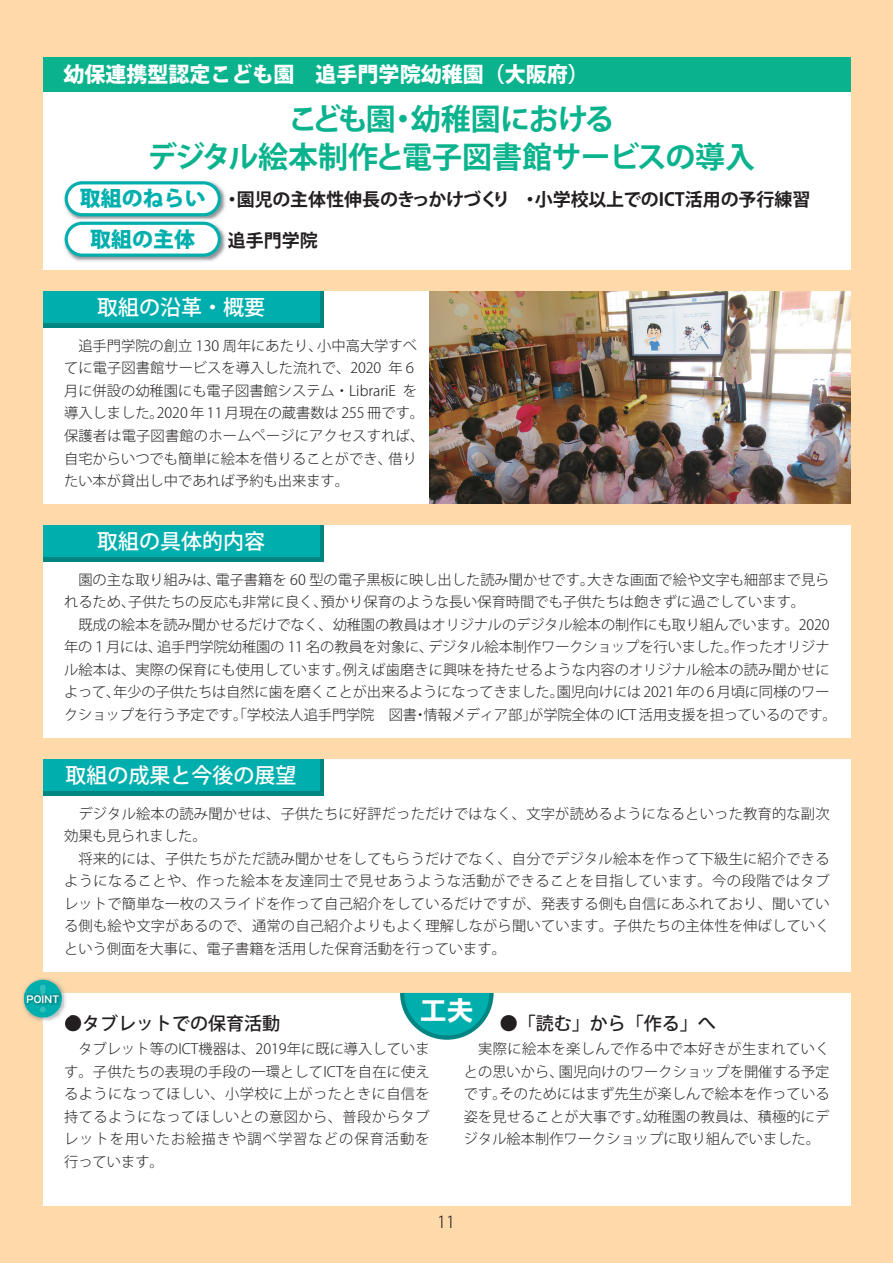
<style>
.page{position:relative;width:893px;height:1263px;background:#fedaab}
.page>*{position:absolute;margin:0;border:0;box-sizing:border-box;transform-origin:0 0}
.t1{font:800 36.9px "Ryumin Pr 5";color:#33bebe}
.t2{font:700 30px/37.5px "Koz Go Pro";letter-spacing:-.02em;color:#0ab38d;text-align:center}
.t3{font:27px "HGS Soei Kakugothic UB";color:#fff}
.t4{font:500 21px "Koz Go Pro";color:#fff}
.t5{font:800 21px "Koz Go Pro";color:#fff}
.t6{font:800 21px/40.3px "Koz Go Pro";color:#00afad;text-align:center}
.t7{font:700 18px "Koz Go Pro";color:#231f20}
.t8{font:500 18px "Koz Go Pro";color:#231f20}
.t9{font:300 16.5px "Koz Go Pr 6 N";color:#231f20}
.t10{font:300 14.25px/22.5px "Koz Go Pro";color:#231f20}
.t11{font:700 9.75px "Gothic MB101 Pr 5 De";letter-spacing:.02em;color:#fff;scale:.91 1}
</style>
<div class="page">
<div style="left:43px;top:57px;width:808px;height:213px;background:#fff"></div>
<div style="left:43px;top:291px;width:808px;height:213px;background:#fff"></div>
<div style="left:43px;top:525px;width:808px;height:213px;background:#fff"></div>
<div style="left:43px;top:759px;width:808px;height:213px;background:#fff"></div>
<div style="left:43px;top:993px;width:808px;height:212px;background:#fff"></div>
<div style="left:43px;top:57px;width:808px;height:34px;background:#0ab38d"></div>
<div style="left:43px;top:291px;width:281px;height:36px;background:#008582"></div>
<div style="left:43px;top:525px;width:281px;height:36px;background:#008582"></div>
<div style="left:43px;top:759px;width:281px;height:36px;background:#008582"></div>
<div style="left:43px;top:291px;width:276px;height:32px;background:#00afad"></div>
<div style="left:43px;top:525px;width:276px;height:32px;background:#00afad"></div>
<div style="left:43px;top:759px;width:276px;height:32px;background:#00afad"></div>
<svg style="left:400px;top:993px;width:94px;height:47px"></svg>
<img style="left:430px;top:291px;width:421px;height:213px">
<img style="left:64px;top:181px;width:161px;height:39px">
<div style="left:66px;top:183px;width:153px;height:32px;background:#fff;border-radius:16px"></div>
<div style="left:65px;top:181px;width:156px;height:35px;border:3px solid #00afad;border-radius:16px"></div>
<img style="left:64px;top:224px;width:161px;height:37px">
<img style="left:73px;top:221px;width:141px;height:3px">
<div style="left:66px;top:223px;width:153px;height:32px;background:#fff;border-radius:16px"></div>
<div style="left:65px;top:222px;width:156px;height:35px;border:3px solid #00afad;border-radius:16px"></div>
<img style="left:22px;top:978px;width:43px;height:43px">
<img style="left:43px;top:993px;width:23px;height:28px">
<svg style="left:65px;top:1015px;width:5px;height:10px"></svg>
<div style="left:24px;top:980px;width:38px;height:38px;background:#00afad;border-radius:50%"></div>
<img style="left:62px;top:993px;width:3px;height:17px">
<img style="left:25px;top:992px;width:37px;height:18px">
<img style="left:40px;top:992px;width:6px;height:18px">
<h3 class="t5" style="left:64px;top:61px;width:527px">幼保連携型認定こども園　追手門学院幼稚園（大阪府）</h3>
<h2 class="t2" style="left:147px;top:102px;width:609px">こども園・幼稚園における<br>デジタル絵本制作と電子図書館サービスの導入</h2>
<p class="t7" style="left:223px;top:188px;width:589px">・園児の主体性伸長のきっかけづくり　・小学校以上でのICT活用の予行練習</p>
<p class="t7" style="left:228px;top:228px;width:91px">追手門学院</p>
<h3 class="t6" style="left:80px;top:180px;width:127px">取組のねらい取組の主体</h3>
<h3 class="t4" style="left:97px;top:294px;width:169px">取組の沿革・概要</h3>
<p class="t10" style="left:64px;top:335px;width:362px;text-indent:14px">追手門学院の創立 130 周年にあたり、小中高大学すべてに電子図書館サービスを導入した流れで、2020 年６月に併設の幼稚園にも電子図書館システム・LibrariE を導入しました。2020 年 11 月現在の蔵書数は 255 冊です。保護者は電子図書館のホームページにアクセスすれば、自宅からいつでも簡単に絵本を借りることができ、借りたい本が貸出し中であれば予約も出来ます。</p>
<h3 class="t4" style="left:97px;top:527px;width:169px">取組の具体的内容</h3>
<p class="t10" style="left:64px;top:568px;width:767px;text-indent:14px">園の主な取り組みは、電子書籍を 60 型の電子黒板に映し出した読み聞かせです。大きな画面で絵や文字も細部まで見られるため、子供たちの反応も非常に良く、預かり保育のような長い保育時間でも子供たちは飽きずに過ごしています。</p>
<p class="t10" style="left:64px;top:613px;width:774px;text-align:center">既成の絵本を読み聞かせるだけでなく、幼稚園の教員はオリジナルのデジタル絵本の制作にも取り組んでいます。2020<br>年の１月には、追手門学院幼稚園の 11 名の教員を対象に、デジタル絵本制作ワークショップを行いました。作ったオリジナル絵本は、実際の保育にも使用しています。例えば歯磨きに興味を持たせるような内容のオリジナル絵本の読み聞かせによって、年少の子供たちは自然に歯を磨くことが出来るようになってきました。園児向けには 2021 年の 6 月頃に同様のワークショップを行う予定です。「学校法人追手門学院　図書・情報メディア部」が学院全体の ICT 活用支援を担っているのです。</p>
<h3 class="t4" style="left:66px;top:761px;width:232px">取組の成果と今後の展望</h3>
<p class="t10" style="left:64px;top:802px;width:767px;text-indent:14px">デジタル絵本の読み聞かせは、子供たちに好評だっただけではなく、文字が読めるようになるといった教育的な副次効果も見られました。</p>
<p class="t10" style="left:64px;top:847px;width:767px;text-align:justify;text-indent:14px">将来的には、子供たちがただ読み聞かせをしてもらうだけでなく、自分でデジタル絵本を作って下級生に紹介できるようになることや、作った絵本を友達同士で見せあうような活動ができることを目指しています。今の段階ではタブレットで簡単な一枚のスライドを作って自己紹介をしているだけですが、発表する側も自信にあふれており、聞いている側も絵や文字があるので、通常の自己紹介よりもよく理解しながら聞いています。子供たちの主体性を伸ばしていくという側面を大事に、電子書籍を活用した保育活動を行っています。</p>
<h1 class="t1" style="left:24px;top:969px;width:38px">！</h1>
<p class="t11" style="left:26px;top:991px;width:37px">POINT</p>
<h3 class="t3" style="left:420px;top:997px;width:55px">工夫</h3>
<p class="t8" style="left:64px;top:1012px;width:218px">●タブレットでの保育活動</p>
<p class="t10" style="left:64px;top:1038px;width:367px;text-align:justify;text-indent:14px">タブレット等のICT機器は、2019年に既に導入しています。子供たちの表現の手段の一環としてICTを自在に使えるようになってほしい、小学校に上がったときに自信を持てるようになってほしいとの意図から、普段からタブレットを用いたお絵描きや調べ学習などの保育活動を行っています。</p>
<p class="t8" style="left:464px;top:1012px;width:253px">　　●「読む」から「作る」へ</p>
<p class="t10" style="left:464px;top:1038px;width:367px;text-align:justify;text-indent:14px">実際に絵本を楽しんで作る中で本好きが生まれていくとの思いから、園児向けのワークショップを開催する予定です。そのためにはまず先生が楽しんで絵本を作っている姿を見せることが大事です。幼稚園の教員は、積極的にデジタル絵本制作ワークショップに取り組んでいました。</p>
<p class="t9" style="left:437px;top:1212px;width:19px">11</p>
</div>
